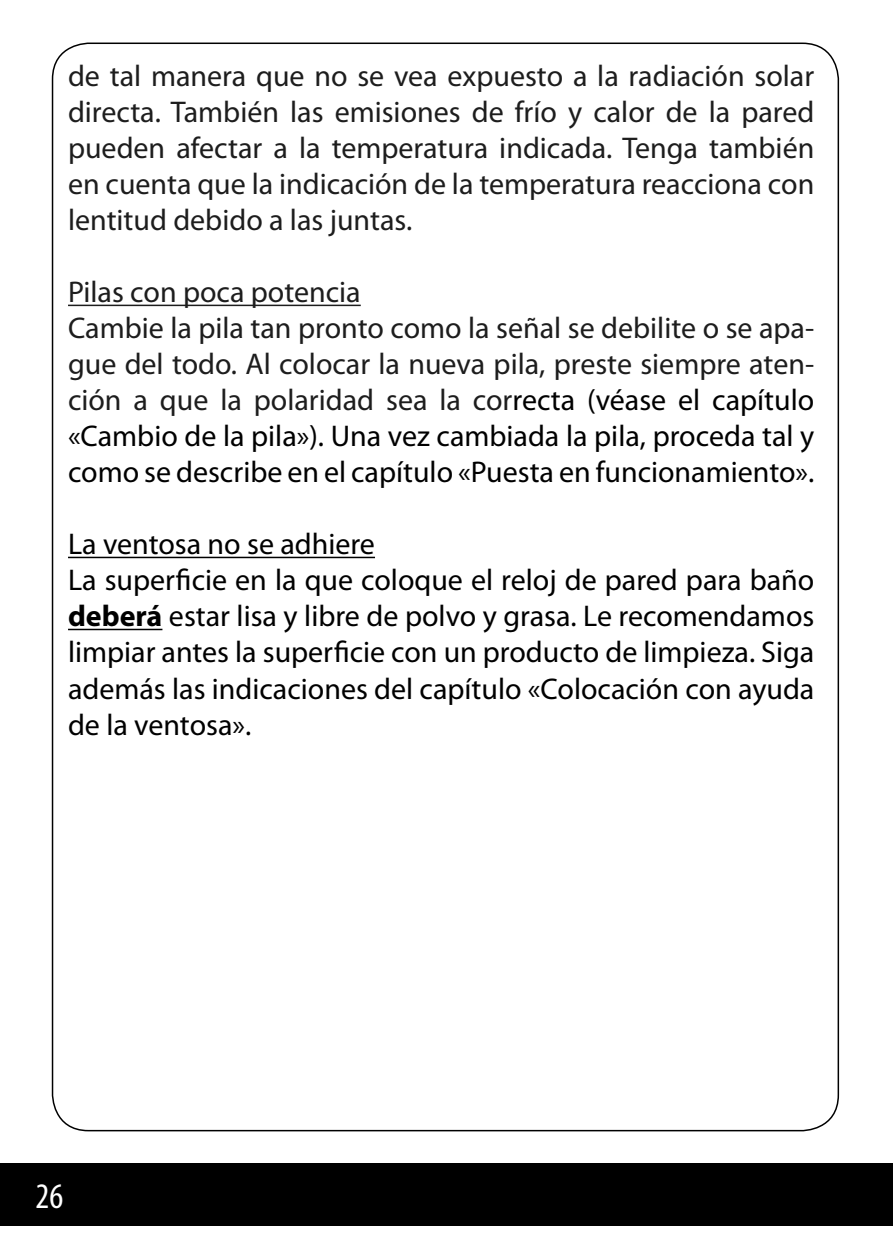
<style>
.page{position:relative;width:893px;height:1259px;background:#fff}
.page>*{position:absolute;margin:0;border:0;box-sizing:border-box;transform-origin:0 0}
.t1{font:condensed 36px "Myriad Pro";color:#fff}
.t2{font:30px/36px "Myriad Pro";color:#1d1d1d;text-align:justify}
.t3{font:30px/36px "Myriad Pro";color:#000}
.s1{color:#000}
.s2{font-weight:700}
</style>
<div class="page">
<div style="left:0;top:1163px;width:893px;height:62px;background:#000"></div>
<hr style="left:68px;top:305px;width:293px;height:1px;background:#1d1d1d">
<hr style="left:68px;top:557px;width:307px;height:1px;background:#000">
<hr style="left:68px;top:629px;width:94px;height:1px;background:#000">
<p class="t2" style="left:68px;top:59px;width:748px">de tal manera que no se vea expuesto a la radiación solar directa. También las emisiones de frío y calor de la pared pueden afectar a la temperatura indicada. Tenga también en cuenta que la indicación de la temperatura reacciona con lentitud debido a las juntas.</p>
<p class="t2" style="left:68px;top:275px;width:748px;text-align:left">Pilas con poca potencia<br>Cambie la pila tan pronto como la señal se debilite o se apa&shy;gue del todo. Al colocar la nueva pila, preste siempre aten&shy;ción a que la polaridad sea la cor<span class="s1">recta (véase el capítulo «Cambio de la pila»). Una vez cambiada la pila, proceda tal y como se describe en el capítulo «Puesta en funcionamiento».</span></p>
<p class="t3" style="left:68px;top:527px;width:748px">La ventosa no se adhiere<br>La superficie en la que coloque el reloj de pared para baño <span class="s2">deberá</span> estar lisa y libre de polvo y grasa. Le recomendamos limpiar antes la superficie con un producto de limpieza. Siga además las indicaciones del capítulo «Colocación con ayuda de la ventosa».</p>
<p class="t1" style="left:36px;top:1174px;width:29px">26</p>
</div>
